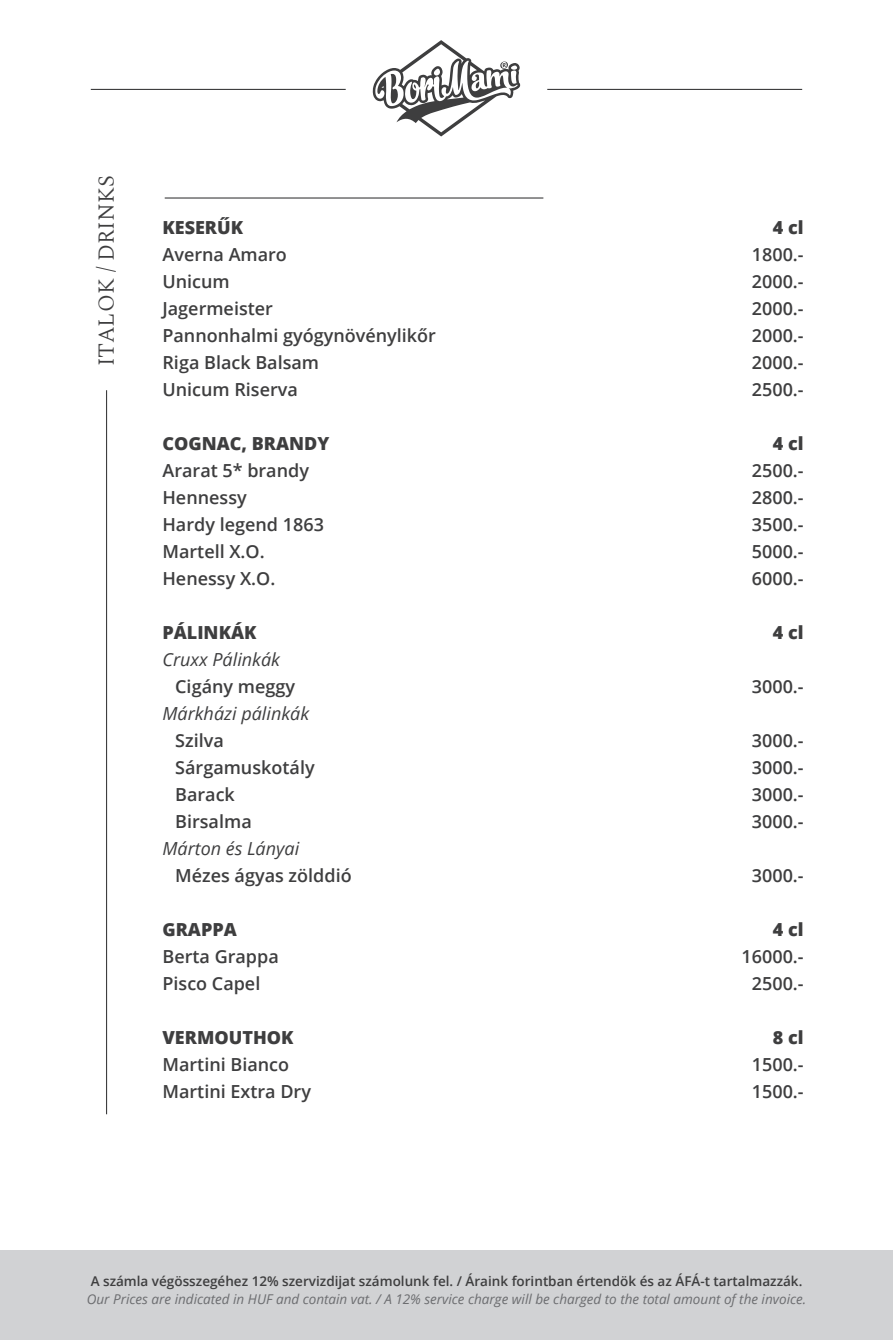
<style>
.page{position:relative;width:893px;height:1340px;background:#fff}
.page>*{position:absolute;margin:0;border:0;box-sizing:border-box;transform-origin:0 0}
.t1{font:300 22.5px "Spectral";letter-spacing:.01em;color:#3e3e3f}
.t2{font:600 18px "Open Sans";color:#3e3e3f}
.t3{font:800 18px "Open Sans";color:#3e3e3f}
.t4{font:italic 18px "Open Sans";color:#3e3e3f}
.t5{font:italic 13.5px "Open Sans";color:#6c6d70}
.t6{font:600 13.5px "Open Sans";color:#3e3e3f}
</style>
<div class="page">
<div style="left:0;top:1250px;width:893px;height:89px;background:#d1d2d4"></div>
<svg style="left:372px;top:40px;width:148px;height:96px"></svg>
<hr style="left:106px;top:390px;width:1px;height:724px;background:#3e3e3f">
<hr style="left:91px;top:89px;width:255px;height:1px;background:#3e3e3f">
<hr style="left:547px;top:89px;width:255px;height:1px;background:#3e3e3f">
<hr style="left:165px;top:197px;width:378px;height:1px;background:#3e3e3f">
<p class="t1" style="left:90px;top:366px;width:193px;rotate:-90deg">ITALOK / DRINKS</p>
<p class="t3" style="left:162px;top:213px;width:82px">KESERŰK</p>
<p class="t3" style="left:773px;top:213px;width:32px">4 cl</p>
<p class="t2" style="left:162px;top:242px;width:126px">Averna Amaro</p>
<p class="t2" style="left:752px;top:242px;width:53px">1800.-</p>
<p class="t2" style="left:162px;top:269px;width:69px">Unicum</p>
<p class="t2" style="left:752px;top:269px;width:53px">2000.-</p>
<p class="t2" style="left:162px;top:296px;width:112px">Jagermeister</p>
<p class="t2" style="left:752px;top:296px;width:53px">2000.-</p>
<p class="t2" style="left:162px;top:323px;width:275px">Pannonhalmi gyógynövénylikőr</p>
<p class="t2" style="left:752px;top:323px;width:53px">2000.-</p>
<p class="t2" style="left:162px;top:350px;width:158px">Riga Black Balsam</p>
<p class="t2" style="left:752px;top:350px;width:53px">2000.-</p>
<p class="t2" style="left:162px;top:377px;width:137px">Unicum Riserva</p>
<p class="t2" style="left:752px;top:377px;width:53px">2500.-</p>
<p class="t3" style="left:162px;top:429px;width:168px">COGNAC, BRANDY</p>
<p class="t3" style="left:773px;top:429px;width:32px">4 cl</p>
<p class="t2" style="left:162px;top:458px;width:148px">Ararat 5* brandy</p>
<p class="t2" style="left:752px;top:458px;width:53px">2500.-</p>
<p class="t2" style="left:162px;top:485px;width:86px">Hennessy</p>
<p class="t2" style="left:752px;top:485px;width:53px">2800.-</p>
<p class="t2" style="left:162px;top:512px;width:163px">Hardy legend 1863</p>
<p class="t2" style="left:752px;top:512px;width:53px">3500.-</p>
<p class="t2" style="left:162px;top:539px;width:104px">Martell X.O.</p>
<p class="t2" style="left:752px;top:539px;width:53px">5000.-</p>
<p class="t2" style="left:162px;top:566px;width:114px">Henessy X.O.</p>
<p class="t2" style="left:752px;top:566px;width:53px">6000.-</p>
<p class="t3" style="left:162px;top:618px;width:95px">PÁLINKÁK</p>
<p class="t3" style="left:773px;top:618px;width:32px">4 cl</p>
<p class="t4" style="left:162px;top:647px;width:119px">Cruxx Pálinkák</p>
<p class="t2" style="left:175px;top:674px;width:121px">Cigány meggy</p>
<p class="t2" style="left:752px;top:674px;width:53px">3000.-</p>
<p class="t4" style="left:162px;top:701px;width:148px">Márkházi pálinkák</p>
<p class="t2" style="left:175px;top:728px;width:50px">Szilva</p>
<p class="t2" style="left:752px;top:728px;width:53px">3000.-</p>
<p class="t2" style="left:175px;top:755px;width:141px">Sárgamuskotály</p>
<p class="t2" style="left:752px;top:755px;width:53px">3000.-</p>
<p class="t2" style="left:175px;top:782px;width:61px">Barack</p>
<p class="t2" style="left:752px;top:782px;width:53px">3000.-</p>
<p class="t2" style="left:175px;top:809px;width:78px">Birsalma</p>
<p class="t2" style="left:752px;top:809px;width:53px">3000.-</p>
<p class="t4" style="left:162px;top:836px;width:138px">Márton és Lányai</p>
<p class="t2" style="left:175px;top:863px;width:178px">Mézes ágyas zölddió</p>
<p class="t2" style="left:752px;top:863px;width:53px">3000.-</p>
<p class="t3" style="left:162px;top:915px;width:76px">GRAPPA</p>
<p class="t3" style="left:773px;top:915px;width:32px">4 cl</p>
<p class="t2" style="left:162px;top:944px;width:118px">Berta Grappa</p>
<p class="t2" style="left:742px;top:944px;width:64px">16000.-</p>
<p class="t2" style="left:162px;top:971px;width:99px">Pisco Capel</p>
<p class="t2" style="left:752px;top:971px;width:53px">2500.-</p>
<p class="t3" style="left:162px;top:1023px;width:133px">VERMOUTHOK</p>
<p class="t3" style="left:773px;top:1023px;width:32px">8 cl</p>
<p class="t2" style="left:162px;top:1052px;width:128px">Martini Bianco</p>
<p class="t2" style="left:752px;top:1052px;width:53px">1500.-</p>
<p class="t2" style="left:162px;top:1079px;width:150px">Martini Extra Dry</p>
<p class="t2" style="left:752px;top:1079px;width:53px">1500.-</p>
<p class="t6" style="left:91px;top:1272px;width:713px">A számla végösszegéhez 12% szervizdijat számolunk fel. / Áraink forintban értendök és az ÁFÁ-t tartalmazzák.</p>
<p class="t5" style="left:87px;top:1290px;width:721px">Our Prices are indicated in HUF and contain vat. / A 12% service charge will be charged to the total amount of the invoice.</p>
</div>
